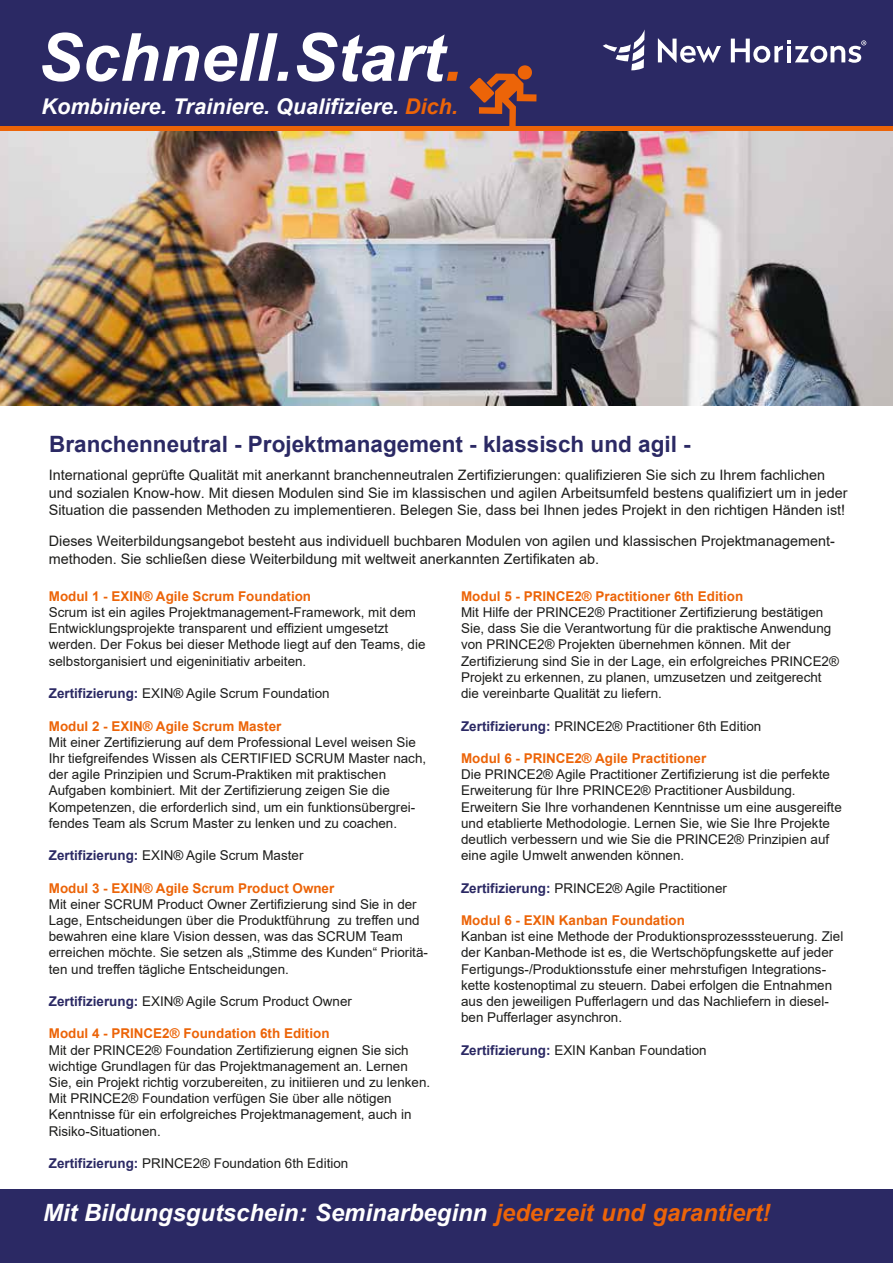
<style>
.page{position:relative;width:893px;height:1263px;background:#fff}
.page>*{position:absolute;margin:0;border:0;box-sizing:border-box;transform-origin:0 0}
.t1{font:italic 700 66.45px "Arial";color:#fff}
.t2{font:italic 700 23.85px "Arial";color:#fff}
.t3{font:700 22.5px "Arial";color:#2b2964}
.t4{font:italic 700 21.6px "Arial";color:#fff}
.t5{font:14.4px/17.2px "Arial";color:#1d1d1b}
.t6{font:13.5px/16.2px "Arial";color:#1d1d1b}
.t7{font:700 13.5px "Arial";color:#ec6408}
.s1{color:#ec6408}
.s2{font-weight:700;color:#2b2964}
</style>
<div class="page">
<div style="left:0;top:1190px;width:893px;height:73px;background:#2b2964"></div>
<img style="left:0;top:131px;width:893px;height:275px">
<div style="left:0;top:0;width:893px;height:127px;background:#2b2964"></div>
<svg style="left:470px;top:65px;width:66px;height:61px"></svg>
<div style="left:0;top:126px;width:893px;height:5px;background:#ec6408"></div>
<svg style="left:658px;top:38px;width:63px;height:25px"></svg>
<svg style="left:731px;top:39px;width:135px;height:24px"></svg>
<svg style="left:603px;top:29px;width:42px;height:41px"></svg>
<h1 class="t1" style="left:38px;top:13px;width:426px">Schnell.Start<span class="s1">.</span></h1>
<h3 class="t4" style="left:41px;top:92px;width:418px">Kombiniere. Trainiere. Qualifiziere. <span class="s1">Dich.</span></h3>
<h3 class="t3" style="left:49px;top:428px;width:643px">Branchenneutral - Projektmanagement - klassisch und agil -</h3>
<p class="t5" style="left:49px;top:466px;width:800px">International geprüfte Qualität mit anerkannt branchenneutralen Zertifizierungen: qualifizieren Sie sich zu Ihrem fachlichen und sozialen Know-how. Mit diesen Modulen sind Sie im klassischen und agilen Arbeitsumfeld bestens qualifiziert um in jeder<br>Situation die passenden Methoden zu implementieren. Belegen Sie, dass bei Ihnen jedes Projekt in den richtigen Händen ist!</p>
<p class="t5" style="left:49px;top:533px;width:787px">Dieses Weiterbildungsangebot besteht aus individuell buchbaren Modulen von agilen und klassischen Projektmanagement&shy;methoden. Sie schließen diese Weiterbildung mit weltweit anerkannten Zertifikaten ab.</p>
<p class="t7" style="left:49px;top:587px;width:264px">Modul 1 - EXIN® Agile Scrum Foundation</p>
<p class="t6" style="left:49px;top:604px;width:378px">Scrum ist ein agiles Projektmanagement-Framework, mit dem Entwicklungsprojekte transparent und effizient umgesetzt werden. Der Fokus bei dieser Methode liegt auf den Teams, die selbstorganisiert und eigeninitiativ arbeiten.</p>
<p class="t6" style="left:49px;top:685px;width:282px"><span class="s2">Zertifizierung:</span> EXIN® Agile Scrum Foundation</p>
<p class="t7" style="left:49px;top:716px;width:234px">Modul 2 - EXIN® Agile Scrum Master</p>
<p class="t6" style="left:49px;top:734px;width:379px">Mit einer Zertifizierung auf dem Professional Level weisen Sie Ihr tiefgreifendes Wissen als CERTIFIED SCRUM Master nach, der agile Prinzipien und Scrum-Praktiken mit praktischen Aufgaben kombiniert. Mit der Zertifizierung zeigen Sie die Kompetenzen, die erforderlich sind, um ein funktionsübergrei&shy;fendes Team als Scrum Master zu lenken und zu coachen.</p>
<p class="t6" style="left:49px;top:847px;width:256px"><span class="s2">Zertifizierung:</span> EXIN® Agile Scrum Master</p>
<p class="t7" style="left:49px;top:878px;width:287px">Modul 3 - EXIN® Agile Scrum Product Owner</p>
<p class="t6" style="left:49px;top:896px;width:381px">Mit einer SCRUM Product Owner Zertifizierung sind Sie in der Lage, Entscheidungen über die Produktführung zu treffen und bewahren eine klare Vision dessen, was das SCRUM Team erreichen möchte. Sie setzen als „Stimme des Kunden“ Prioritä&shy;ten und treffen tägliche Entscheidungen.</p>
<p class="t6" style="left:49px;top:993px;width:305px"><span class="s2">Zertifizierung:</span> EXIN® Agile Scrum Product Owner</p>
<p class="t7" style="left:49px;top:1024px;width:282px">Modul 4 - PRINCE2® Foundation 6th Edition</p>
<p class="t6" style="left:49px;top:1041px;width:383px">Mit der PRINCE2® Foundation Zertifizierung eignen Sie sich wichtige Grundlagen für das Projektmanagement an. Lernen Sie, ein Projekt richtig vorzubereiten, zu initiieren und zu lenken.<br>Mit PRINCE2® Foundation verfügen Sie über alle nötigen Kenntnisse für ein erfolgreiches Projektmanagement, auch in Risiko-Situationen.</p>
<p class="t6" style="left:49px;top:1155px;width:301px"><span class="s2">Zertifizierung:</span> PRINCE2® Foundation 6th Edition</p>
<p class="t7" style="left:461px;top:587px;width:284px">Modul 5 - PRINCE2® Practitioner 6th Edition</p>
<p class="t6" style="left:461px;top:604px;width:379px">Mit Hilfe der PRINCE2® Practitioner Zertifizierung bestätigen Sie, dass Sie die Verantwortung für die praktische Anwendung von PRINCE2® Projekten übernehmen können. Mit der Zertifizierung sind Sie in der Lage, ein erfolgreiches PRINCE2® Projekt zu erkennen, zu planen, umzusetzen und zeitgerecht die vereinbarte Qualität zu liefern.</p>
<p class="t6" style="left:461px;top:717px;width:302px"><span class="s2">Zertifizierung:</span> PRINCE2® Practitioner 6th Edition</p>
<p class="t7" style="left:461px;top:749px;width:247px">Modul 6 - PRINCE2® Agile Practitioner</p>
<p class="t6" style="left:461px;top:766px;width:382px">Die PRINCE2® Agile Practitioner Zertifizierung ist die perfekte Erweiterung für Ihre PRINCE2® Practitioner Ausbildung.<br>Erweitern Sie Ihre vorhandenen Kenntnisse um eine ausgereifte und etablierte Methodologie. Lernen Sie, wie Sie Ihre Projekte deutlich verbessern und wie Sie die PRINCE2® Prinzipien auf eine agile Umwelt anwenden können.</p>
<p class="t6" style="left:461px;top:879px;width:267px"><span class="s2">Zertifizierung:</span> PRINCE2® Agile Practitioner</p>
<p class="t7" style="left:461px;top:911px;width:225px">Modul 6 - EXIN Kanban Foundation</p>
<p class="t6" style="left:461px;top:928px;width:384px">Kanban ist eine Methode der Produktionsprozesssteuerung. Ziel der Kanban-Methode ist es, die Wertschöpfungskette auf jeder Fertigungs-/Produktionsstufe einer mehrstufigen Integrations&shy;kette kostenoptimal zu steuern. Dabei erfolgen die Entnahmen aus den jeweiligen Pufferlagern und das Nachliefern in diesel&shy;ben Pufferlager asynchron.</p>
<p class="t6" style="left:461px;top:1041px;width:247px"><span class="s2">Zertifizierung:</span> EXIN Kanban Foundation</p>
<h2 class="t2" style="left:43px;top:1197px;width:729px">Mit Bildungsgutschein: Seminarbeginn <span class="s1">jederzeit und garantiert!</span></h2>
</div>
